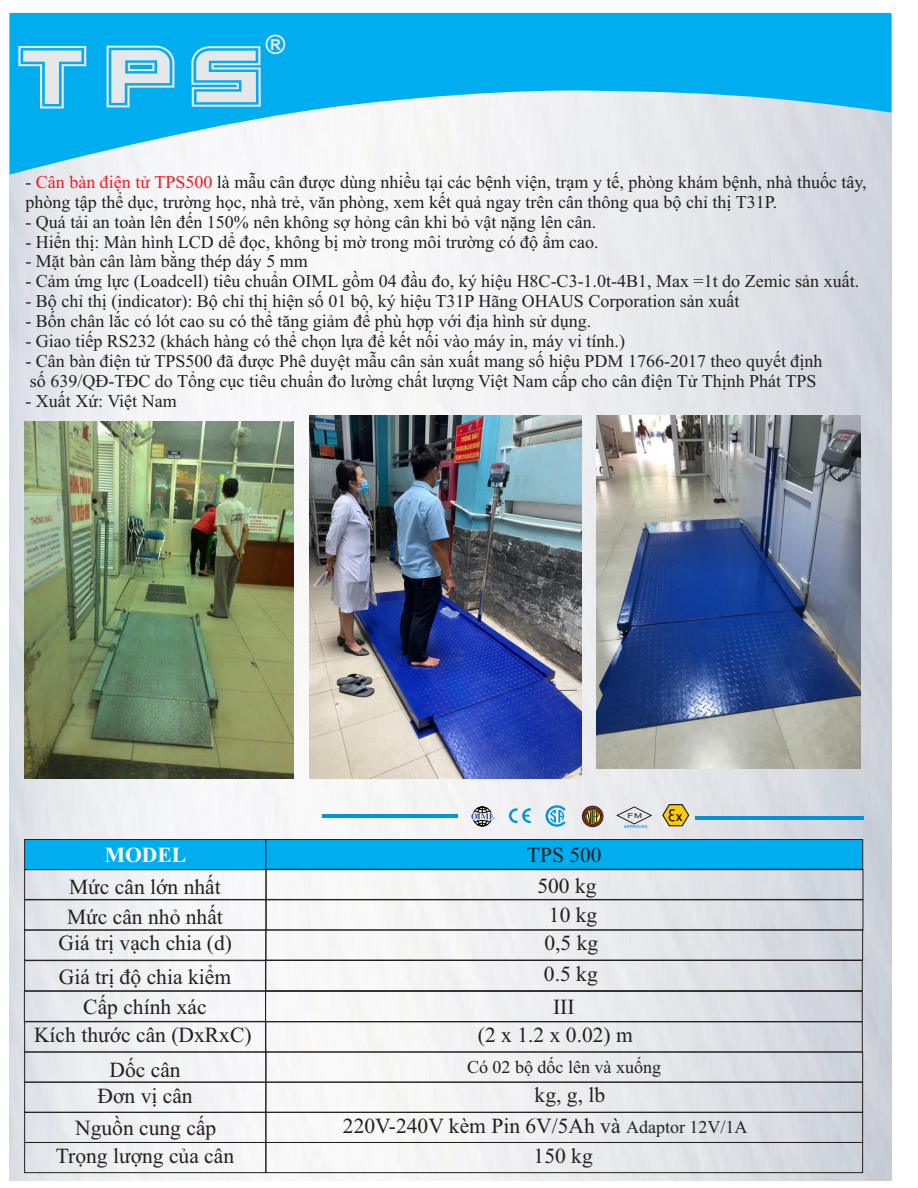
<style>
.page{position:relative;width:918px;height:1188px;background:#fff}
.page>*{position:absolute;margin:0;border:0;box-sizing:border-box;transform-origin:0 0}
.t1{font:21.6px/34.5px "Times New Roman";color:#231f20}
.t2{font:700 21.6px "Times New Roman";color:#fff}
.t3{font:18px/20px "Times New Roman";color:#231f20}
.t4{font:700 15.15px "Arial";color:#e6e7e8}
.t5{font:9.6px "VNI Helve Bold";color:#231f20;scale:1.07 1}
.t6{font:6.6px "Arial";color:#231f20;scale:1.47 1}
.t7{font:3.9px "VNI Helve Bold";color:#00aeef;scale:1.06 1}
.s1{color:#ed1c24}
.s2{font-size:18px;color:#222}
</style>
<div class="page">
<img style="left:10px;top:175px;width:881px;height:1005px">
<svg style="left:10px;top:13px;width:881px;height:162px;fill:#00aeef"></svg>
<svg style="left:661px;top:803px;width:29px;height:24px"></svg>
<svg style="left:615px;top:806px;width:38px;height:19px"></svg>
<svg style="left:509px;top:808px;width:22px;height:15px"></svg>
<svg style="left:546px;top:805px;width:20px;height:22px"></svg>
<svg style="left:582px;top:806px;width:21px;height:21px"></svg>
<svg style="left:471px;top:807px;width:24px;height:19px"></svg>
<hr style="left:695px;top:816px;width:169px;height:3px;background:#0095da">
<hr style="left:323px;top:815px;width:135px;height:3px;background:#0095da">
<svg style="left:18px;top:35px;width:267px;height:74px;background:#53c2ec"></svg>
<svg style="left:24px;top:839px;width:840px;height:334px"></svg>
<img style="left:596px;top:415px;width:265px;height:353px">
<img style="left:25px;top:421px;width:268px;height:358px">
<img style="left:310px;top:415px;width:272px;height:363px">
<p class="t4" style="left:270px;top:39px;width:12px">R</p>
<p class="t3" style="left:25px;top:173px;width:843px">- <span class="s1">Cân bàn điện tử TPS500</span> là mẫu cân được dùng nhiều tại các bệnh viện, trạm y tế, phòng khám bệnh, nhà thuốc tây, phòng tập thể dục, trường học, nhà trẻ, văn phòng, xem kết quả ngay trên cân thông qua bộ chỉ thị T31P.</p>
<p class="t3" style="left:25px;top:213px;width:572px">- Quá tải an toàn lên đến 150% nên không sợ hỏng cân khi bỏ vật nặng lên cân.</p>
<p class="t3" style="left:25px;top:233px;width:575px">- Hiển thị: Màn hình LCD dể đọc, không bị mờ trong môi trường có độ ẩm cao.</p>
<p class="t3" style="left:25px;top:253px;width:284px">- Mặt bàn cân làm bằng thép dáy 5 mm</p>
<p class="t3" style="left:25px;top:273px;width:835px">- Cảm ứng lực (Loadcell) tiêu chuẩn OIML gồm 04 đầu đo, ký hiệu H8C-C3-1.0t-4B1, Max =1t do Zemic sản xuất.</p>
<p class="t3" style="left:25px;top:293px;width:715px">- Bộ chỉ thị (indicator): Bộ chỉ thị hiện số 01 bộ, ký hiệu T31P Hãng OHAUS Corporation sản xuất</p>
<p class="t3" style="left:25px;top:313px;width:567px">- Bốn chân lắc có lót cao su có thể tăng giảm để phù hợp với địa hình sử dụng.</p>
<p class="t3" style="left:25px;top:333px;width:601px">- Giao tiếp RS232 (khách hàng có thể chọn lựa để kết nối vào máy in, máy vi tính.)</p>
<p class="t3" style="left:25px;top:353px;width:799px">- Cân bàn điện tử TPS500 đã được Phê duyệt mẫu cân sản xuất mang số hiệu PDM 1766-2017 theo quyết định số 639/QĐ-TĐC do Tổng cục tiêu chuẩn đo lường chất lượng Việt Nam cấp cho cân điện Tử Thịnh Phát TPS</p>
<p class="t3" style="left:25px;top:393px;width:153px">- Xuất Xứ: Việt Nam</p>
<p class="t6" style="left:628px;top:813px;width:11px">FM</p>
<p class="t5" style="left:676px;top:814px;width:8px">X</p>
<p class="t7" style="left:624px;top:825px;width:24px">APPROVED</p>
<p class="t1" style="left:527px;top:839px;width:76px">TPS 500</p>
<p class="t2" style="left:105px;top:847px;width:83px">MODEL</p>
<p class="t1" style="left:69px;top:871px;width:153px">Mức cân lớn nhất</p>
<p class="t1" style="left:537px;top:870px;width:61px">500 kg</p>
<p class="t1" style="left:544px;top:930px;width:56px;line-height:30.6px">0,5 kg<br>0.5 kg</p>
<p class="t1" style="left:478px;top:994px;width:156px;line-height:28.5px;text-indent:75px">III<br>(2 x 1.2 x 0.02) m</p>
<p class="t3" style="left:467px;top:1059px;width:195px">Có 02 bộ dốc lên và xuống</p>
<p class="t1" style="left:535px;top:1080px;width:72px">kg, g, lb</p>
<p class="t1" style="left:343px;top:1110px;width:406px">220V-240V kèm Pin 6V/5Ah và <span class="s2">Adaptor 12V/1A</span></p>
<p class="t1" style="left:534px;top:1140px;width:61px">150 kg</p>
<p class="t1" style="left:67px;top:902px;width:157px">Mức cân nhỏ nhất</p>
<p class="t1" style="left:549px;top:900px;width:50px">10 kg</p>
<p class="t1" style="left:59px;top:929px;width:175px;line-height:33.2px">Giá trị vạch chia (d)<br>Giá trị độ chia kiểm</p>
<p class="t1" style="left:83px;top:991px;width:125px">Cấp chính xác</p>
<p class="t1" style="left:34px;top:1020px;width:219px;text-align:center">Kích thước cân (DxRxC)<br>Dốc cân</p>
<p class="t1" style="left:75px;top:1082px;width:143px;line-height:31.8px;text-align:center">Đơn vị cân<br>Nguồn cung cấp</p>
<p class="t1" style="left:56px;top:1140px;width:180px">Trọng lượng của cân</p>
</div>
